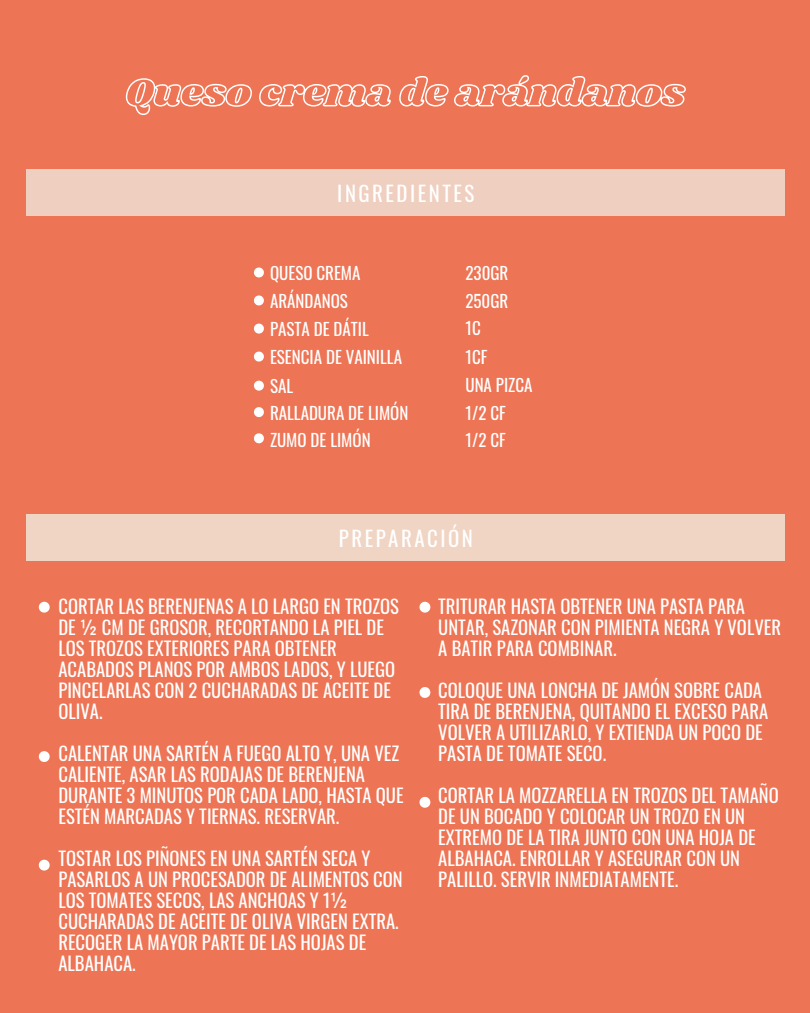
<style>
.page{position:relative;width:810px;height:1013px;background:#fff}
.page>*{position:absolute;margin:0;border:0;box-sizing:border-box;transform-origin:0 0}
.t1{font:20.9px "Oswald";letter-spacing:.12em;color:#fff}
.t2{font:18.6px/21px "Oswald";color:#fff}
.t3{font:17px "Oswald";color:#fff}
</style>
<div class="page">
<div style="left:0;top:0;width:810px;height:1012px;background:#ed7454"></div>
<svg style="left:125px;top:75px;width:561px;height:40px"></svg>
<div style="left:27px;top:170px;width:758px;height:46px;background:#f0d4c4"></div>
<div style="left:27px;top:514px;width:758px;height:46px;background:#f0d4c4"></div>
<svg style="left:254px;top:267px;width:10px;height:10px"></svg>
<svg style="left:254px;top:323px;width:10px;height:10px"></svg>
<svg style="left:254px;top:380px;width:10px;height:10px"></svg>
<svg style="left:254px;top:295px;width:10px;height:10px"></svg>
<svg style="left:254px;top:351px;width:10px;height:10px"></svg>
<svg style="left:254px;top:407px;width:10px;height:10px"></svg>
<svg style="left:254px;top:433px;width:10px;height:10px"></svg>
<svg style="left:39px;top:601px;width:11px;height:11px"></svg>
<svg style="left:39px;top:751px;width:11px;height:11px"></svg>
<svg style="left:419px;top:601px;width:11px;height:11px"></svg>
<svg style="left:419px;top:687px;width:11px;height:11px"></svg>
<svg style="left:419px;top:796px;width:11px;height:11px"></svg>
<svg style="left:39px;top:859px;width:11px;height:11px"></svg>
<p class="t1" style="left:337px;top:177px;width:139px">INGREDIENTES</p>
<p class="t3" style="left:270px;top:260px;width:92px">QUESO CREMA</p>
<p class="t3" style="left:465px;top:260px;width:44px">230GR</p>
<p class="t3" style="left:270px;top:316px;width:100px">PASTA DE DÁTIL</p>
<p class="t3" style="left:270px;top:288px;width:80px">ARÁNDANOS</p>
<p class="t3" style="left:465px;top:288px;width:44px">250GR</p>
<p class="t3" style="left:465px;top:315px;width:17px">1C</p>
<p class="t3" style="left:465px;top:343px;width:24px">1CF</p>
<p class="t3" style="left:270px;top:344px;width:134px">ESENCIA DE VAINILLA</p>
<p class="t3" style="left:270px;top:399px;width:140px">RALLADURA DE LIMÓN</p>
<p class="t3" style="left:270px;top:426px;width:102px">ZUMO DE LIMÓN</p>
<p class="t3" style="left:465px;top:426px;width:42px">1/2 CF</p>
<p class="t3" style="left:465px;top:371px;width:69px">UNA PIZCA</p>
<p class="t3" style="left:270px;top:372px;width:25px">SAL</p>
<p class="t3" style="left:465px;top:399px;width:42px">1/2 CF</p>
<p class="t1" style="left:339px;top:522px;width:136px">PREPARACIÓN</p>
<p class="t2" style="left:58px;top:595px;width:342px">CORTAR LAS BERENJENAS A LO LARGO EN TROZOS DE ½ CM DE GROSOR, RECORTANDO LA PIEL DE LOS TROZOS EXTERIORES PARA OBTENER ACABADOS PLANOS POR AMBOS LADOS, Y LUEGO PINCELARLAS CON 2 CUCHARADAS DE ACEITE DE OLIVA.</p>
<p class="t2" style="left:58px;top:742px;width:347px">CALENTAR UNA SARTÉN A FUEGO ALTO Y, UNA VEZ CALIENTE, ASAR LAS RODAJAS DE BERENJENA DURANTE 3 MINUTOS POR CADA LADO, HASTA QUE ESTÉN MARCADAS Y TIERNAS. RESERVAR.</p>
<p class="t2" style="left:58px;top:847px;width:346px">TOSTAR LOS PIÑONES EN UNA SARTÉN SECA Y PASARLOS A UN PROCESADOR DE ALIMENTOS CON LOS TOMATES SECOS, LAS ANCHOAS Y 1½ CUCHARADAS DE ACEITE DE OLIVA VIRGEN EXTRA.<br>RECOGER LA MAYOR PARTE DE LAS HOJAS DE ALBAHACA.</p>
<p class="t2" style="left:438px;top:595px;width:344px">TRITURAR HASTA OBTENER UNA PASTA PARA<br>UNTAR, SAZONAR CON PIMIENTA NEGRA Y VOLVER<br>A BATIR PARA COMBINAR.</p>
<p class="t2" style="left:438px;top:679px;width:331px">COLOQUE UNA LONCHA DE JAMÓN SOBRE CADA TIRA DE BERENJENA, QUITANDO EL EXCESO PARA VOLVER A UTILIZARLO, Y EXTIENDA UN POCO DE PASTA DE TOMATE SECO.</p>
<p class="t2" style="left:438px;top:784px;width:342px">CORTAR LA MOZZARELLA EN TROZOS DEL TAMAÑO DE UN BOCADO Y COLOCAR UN TROZO EN UN EXTREMO DE LA TIRA JUNTO CON UNA HOJA DE ALBAHACA. ENROLLAR Y ASEGURAR CON UN PALILLO. SERVIR INMEDIATAMENTE.</p>
</div>
